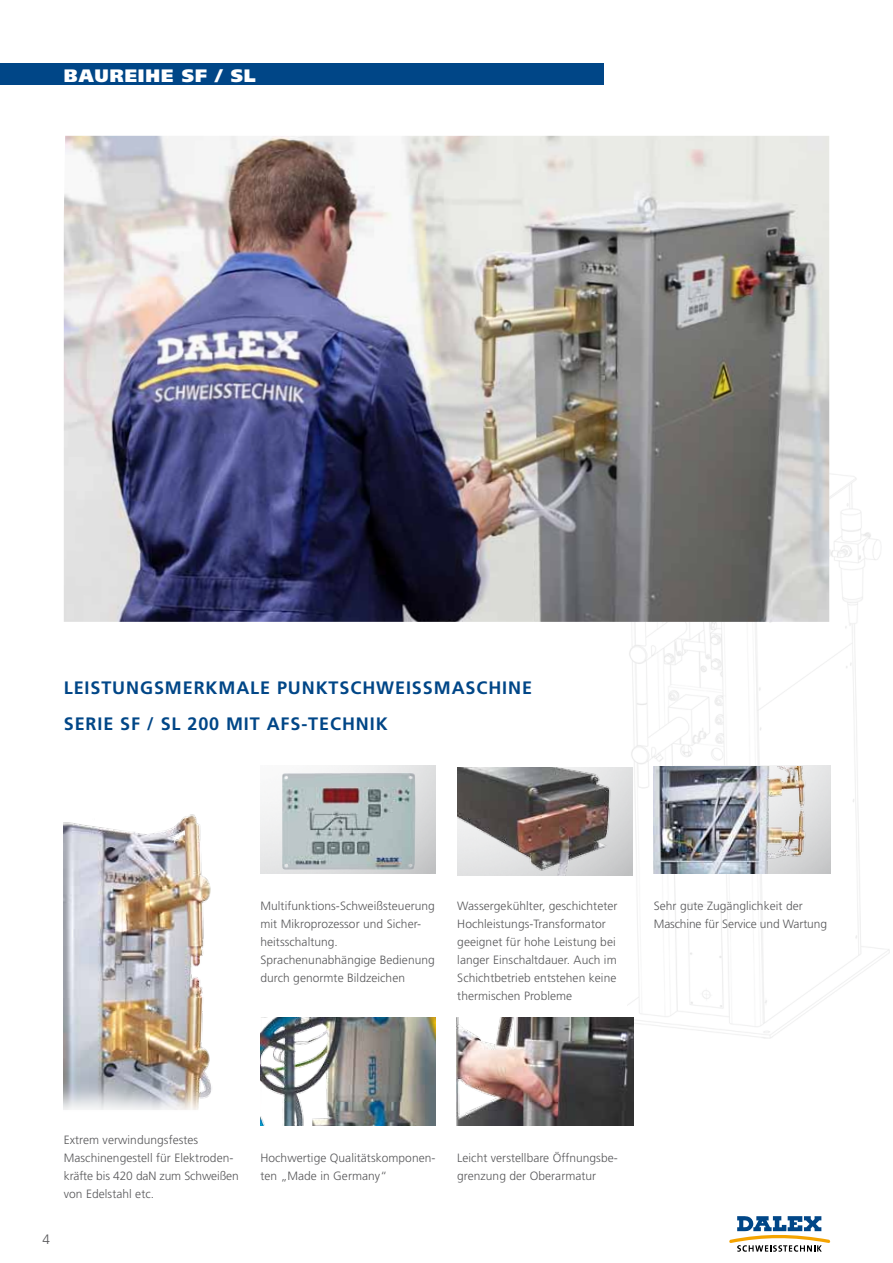
<style>
.page{position:relative;width:893px;height:1263px;background:#fff}
.page>*{position:absolute;margin:0;border:0;box-sizing:border-box;transform-origin:0 0}
.t1{font:700 18px "Frutiger LT Std";letter-spacing:.05em;color:#004687}
.t2{font:900 18px "Frutiger LT Std";letter-spacing:.05em;color:#fff}
.t3{font:300 13.5px "Frutiger LT";color:#58585a}
.t4{font:300 12px/18px "Frutiger LT Std";letter-spacing:.005em;color:#58585a}
</style>
<div class="page">
<svg style="left:729px;top:1216px;width:101px;height:36px"></svg>
<img style="left:627px;top:424px;width:263px;height:615px">
<img style="left:675px;top:766px;width:155px;height:108px">
<img style="left:456px;top:1017px;width:178px;height:108px">
<img style="left:260px;top:766px;width:176px;height:108px">
<img style="left:654px;top:767px;width:155px;height:107px">
<img style="left:64px;top:814px;width:148px;height:296px">
<img style="left:64px;top:136px;width:765px;height:486px">
<div style="left:0;top:64px;width:604px;height:21px;background:#004687"></div>
<img style="left:282px;top:773px;width:133px;height:97px">
<img style="left:261px;top:1017px;width:175px;height:108px">
<img style="left:618px;top:768px;width:14px;height:108px">
<img style="left:457px;top:768px;width:161px;height:108px">
<h1 class="t2" style="left:64px;top:64px;width:194px">BAUREIHE SF / SL</h1>
<h1 class="t1" style="left:64px;top:677px;width:185px">LEISTUNGSMERKMALE</h1>
<h1 class="t1" style="left:277px;top:677px;width:75px">PUNKTSCH</h1>
<h1 class="t1" style="left:376px;top:677px;width:88px">WEISSMASCHI</h1>
<h1 class="t1" style="left:508px;top:677px;width:23px">NE</h1>
<h1 class="t1" style="left:64px;top:713px;width:21px">SERIE</h1>
<h1 class="t1" style="left:120px;top:713px;width:159px">SF / SL 200 M IT AFS</h1>
<h1 class="t1" style="left:301px;top:713px;width:30px">-TECH</h1>
<h1 class="t1" style="left:356px;top:713px;width:33px">NIK</h1>
<p class="t4" style="left:260px;top:897px;width:176px">Multifunktions-Schweißsteuerung mit Mikroprozessor und Sicher&shy;heitsschaltung.<br>Sprachenunabhängige Bedienung durch genormte Bildzeichen</p>
<p class="t4" style="left:457px;top:897px;width:162px">Wassergekühlter, geschichteter<br>Hochleistungs-Transformator geeignet für hohe Leistung bei langer Einschaltdauer. Auch im<br>Schichtbetrieb entstehen keine thermischen Probleme</p>
<p class="t4" style="left:654px;top:897px;width:175px">Sehr gute Zugänglichkeit der<br>Maschine für Service und Wartung</p>
<p class="t4" style="left:64px;top:1131px;width:176px">Extrem verwindungsfestes<br>Maschinengestell für Elektroden&shy;kräfte bis 420 daN zum Schweißen von Edelstahl etc.</p>
<p class="t3" style="left:43px;top:1232px;width:9px">4</p>
<p class="t4" style="left:260px;top:1149px;width:177px">Hochwertige Qualitätskomponen&shy;ten „Made in Germany“</p>
<p class="t4" style="left:457px;top:1149px;width:162px">Leicht verstellbare Öffnungsbe&shy;grenzung der Oberarmatur</p>
</div>
